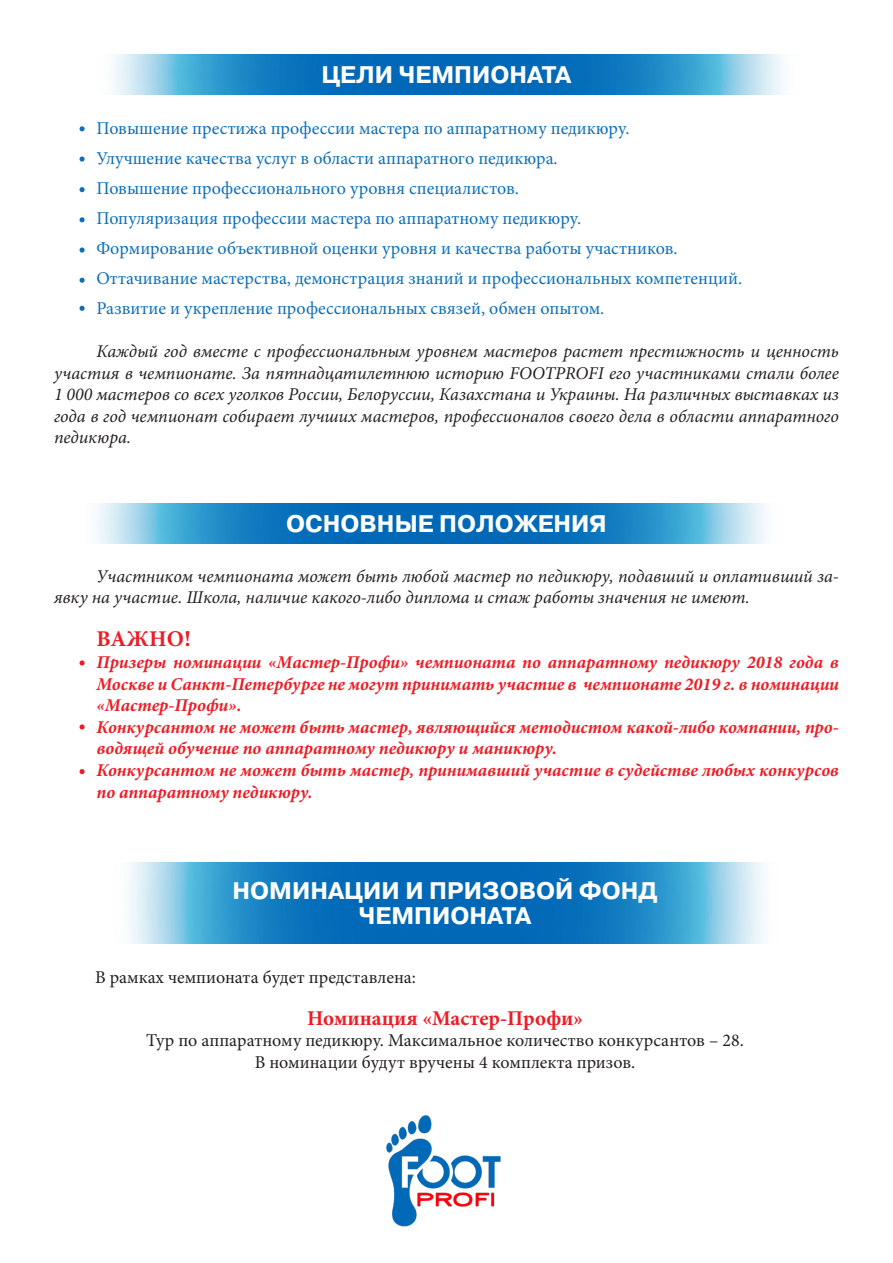
<style>
.page{position:relative;width:893px;height:1263px;background:#fff}
.page>*{position:absolute;margin:0;border:0;box-sizing:border-box;transform-origin:0 0}
.t1{font:700 24px/25.5px "Pragmatica C";color:#fff;text-align:center}
.t2{font:700 22.5px "Minion Pro";letter-spacing:.005em;color:#ee1c25}
.t3{font:700 21px "Minion Pro";color:#ee1c25}
.t4{font:italic 18px/21.6px "Minion Pro";color:#231f20;text-align:justify}
.t5{font:18px/30px "Minion Pro";color:#0c6fb8}
.t6{font:italic 700 18px/21.6px "Minion Pro";color:#ee1c25}
.t7{font:18px/21.6px "Minion Pro";color:#231f20;text-align:center}
</style>
<div class="page">
<img style="left:129px;top:862px;width:635px;height:81px">
<img style="left:386px;top:1115px;width:115px;height:112px">
<img style="left:113px;top:54px;width:671px;height:41px">
<svg style="left:80px;top:126px;width:5px;height:5px"></svg>
<svg style="left:80px;top:660px;width:5px;height:5px"></svg>
<svg style="left:80px;top:769px;width:5px;height:5px"></svg>
<svg style="left:80px;top:724px;width:5px;height:5px"></svg>
<svg style="left:80px;top:156px;width:5px;height:6px"></svg>
<svg style="left:80px;top:187px;width:5px;height:5px"></svg>
<svg style="left:80px;top:217px;width:5px;height:5px"></svg>
<svg style="left:80px;top:247px;width:5px;height:6px"></svg>
<svg style="left:80px;top:278px;width:5px;height:5px"></svg>
<svg style="left:80px;top:306px;width:5px;height:5px"></svg>
<img style="left:96px;top:503px;width:671px;height:41px">
<h1 class="t1" style="left:321px;top:62px;width:251px">ЦЕЛИ ЧЕМПИОНАТА</h1>
<p class="t5" style="left:97px;top:113px;width:647px">Повышение престижа профессии мастера по аппаратному педикюру.<br>Улучшение качества услуг в области аппаратного педикюра.<br>Повышение профессионального уровня специалистов.<br>Популяризация профессии мастера по аппаратному педикюру.<br>Формирование объективной оценки уровня и качества работы участников.<br>Оттачивание мастерства, демонстрация знаний и профессиональных компетенций.<br>Развитие и укрепление профессиональных связей, обмен опытом.</p>
<p class="t4" style="left:54px;top:340px;width:786px;text-indent:43px">Каждый год вместе с профессиональным уровнем мастеров растет престижность и ценность участия в чемпионате. За пятнадцатилетнюю историю FOOTPROFI его участниками стали более 1 000 мастеров со всех уголков России, Белоруссии, Казахстана и Украины. На различных выставках из года в год чемпионат собирает лучших мастеров, профессионалов своего дела в области аппаратного педикюра.</p>
<h1 class="t1" style="left:286px;top:512px;width:322px">ОСНОВНЫЕ ПОЛОЖЕНИЯ</h1>
<p class="t4" style="left:54px;top:565px;width:786px;text-indent:43px">Участником чемпионата может быть любой мастер по педикюру, подавший и оплативший за&shy;явку на участие. Школа, наличие какого-либо диплома и стаж работы значения не имеют.</p>
<p class="t2" style="left:97px;top:623px;width:96px">ВАЖНО!</p>
<p class="t6" style="left:97px;top:651px;width:744px">Призеры номинации «Мастер-Профи» чемпионата по аппаратному педикюру 2018 года в Москве и Санкт-Петербурге не могут принимать участие в чемпионате 2019 г. в номинации «Мастер-Профи».<br>Конкурсантом не может быть мастер, являющийся методистом какой-либо компании, про&shy;водящей обучение по аппаратному педикюру и маникюру.<br>Конкурсантом не может быть мастер, принимавший участие в судействе любых конкурсов по аппаратному педикюру.</p>
<h1 class="t1" style="left:232px;top:878px;width:427px">НОМИНАЦИИ И ПРИЗОВОЙ ФОНД<br>ЧЕМПИОНАТА</h1>
<p class="t7" style="left:95px;top:966px;width:322px">В рамках чемпионата будет представлена:</p>
<p class="t3" style="left:307px;top:1003px;width:277px">Номинация «Мастер-Профи»</p>
<p class="t7" style="left:146px;top:1030px;width:599px">Тур по аппаратному педикюру. Максимальное количество конкурсантов – 28.<br>В номинации будут вручены 4 комплекта призов.</p>
</div>
